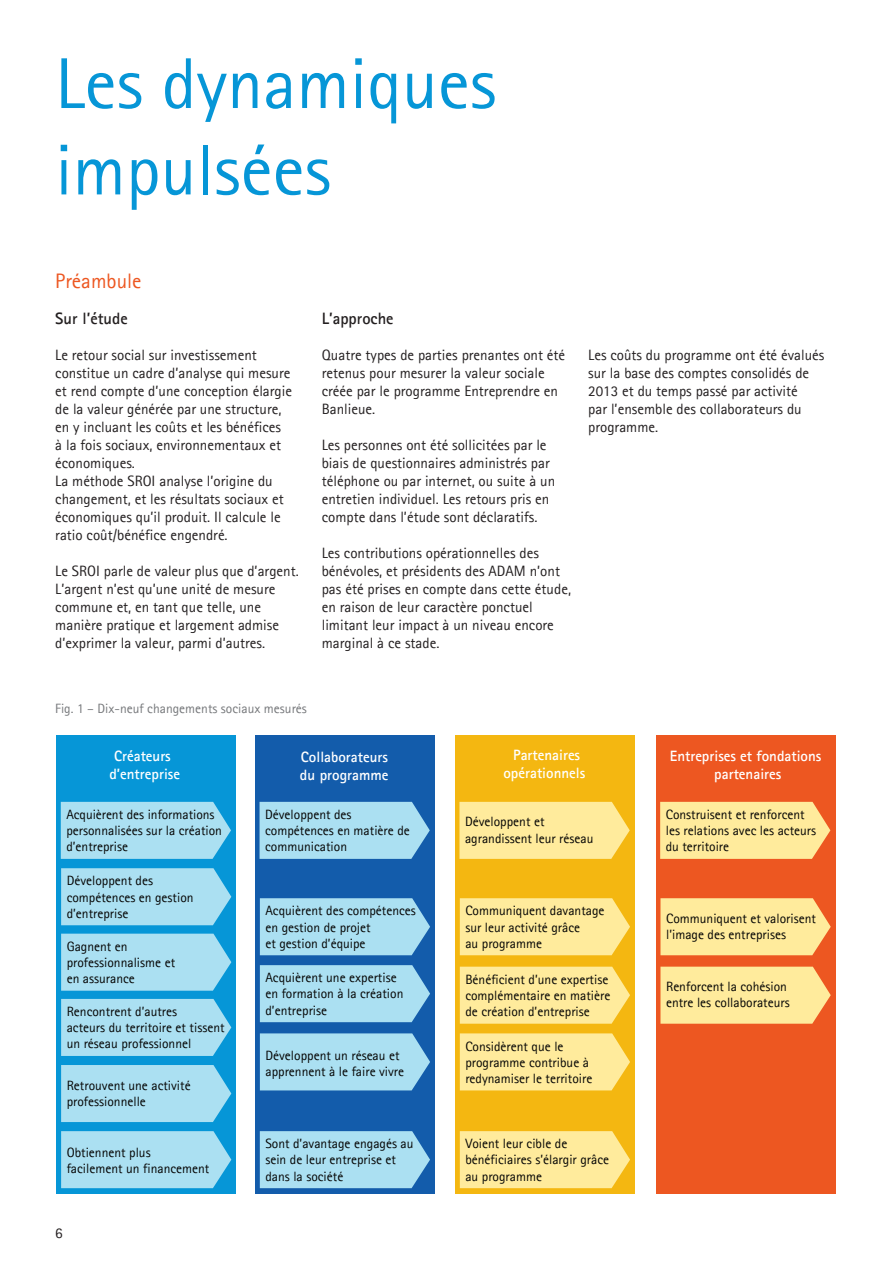
<style>
.page{position:relative;width:893px;height:1263px;background:#fff}
.page>*{position:absolute;margin:0;border:0;box-sizing:border-box;transform-origin:0 0}
.Titre_Page{font:72px/86.4px "Agfa Rotis Sans Serif";color:#0696d7}
.Titre_chapitre{font:21px "Agfa Rotis Sans Serif";color:#ed5721}
.Sous_titre_12{font:700 16.5px "Agfa Rotis Sans Serif";color:#231f20}
.Texte_regular{font:15px/18px "Agfa Rotis Sans Serif";color:#231f20}
.Sous_titre_12-2{font:15px/18px "Agfa Rotis Sans Serif";color:#231f20}
.t1{font:700 15px/18px "Agfa Rotis Sans Serif";color:#fff;text-align:center}
.page_number{font:15px "Agfa Rotis Sans Serif";color:#231f20}
.t2{font:13.5px/16.2px "Agfa Rotis Sans Serif";color:#050504}
.t3{font:13.5px "Agfa Rotis Sans Serif";color:#76787b}
</style>
<div class="page">
<div style="left:656px;top:736px;width:180px;height:458px;background:#ed5721"></div>
<svg style="left:660px;top:802px;width:170px;height:57px;background:#fee395"></svg>
<svg style="left:660px;top:898px;width:171px;height:57px;background:#fde194"></svg>
<svg style="left:660px;top:967px;width:171px;height:57px;background:#fde194"></svg>
<div style="left:455px;top:736px;width:180px;height:458px;background:#f4b711"></div>
<svg style="left:459px;top:802px;width:171px;height:57px;background:#fee793"></svg>
<div style="left:460px;top:898px;width:170px;height:57px;background:#ffeb9c"></div>
<div style="left:460px;top:967px;width:170px;height:57px;background:#ffeb9c"></div>
<div style="left:460px;top:1033px;width:170px;height:57px;background:#ffeb9c"></div>
<div style="left:460px;top:1131px;width:170px;height:57px;background:#ffeb9c"></div>
<div style="left:255px;top:736px;width:180px;height:458px;background:#135cab"></div>
<svg style="left:260px;top:802px;width:170px;height:57px;background:#a2d8ee"></svg>
<div style="left:260px;top:898px;width:170px;height:57px;background:#abe0f2"></div>
<div style="left:260px;top:965px;width:170px;height:57px;background:#abe0f2"></div>
<div style="left:260px;top:1033px;width:170px;height:57px;background:#abe0f2"></div>
<div style="left:260px;top:1131px;width:170px;height:57px;background:#abe0f2"></div>
<div style="left:56px;top:736px;width:180px;height:458px;background:#0696d7"></div>
<div style="left:61px;top:802px;width:170px;height:57px;background:#abe0f2"></div>
<svg style="left:61px;top:868px;width:170px;height:57px;background:#a2dcf0"></svg>
<svg style="left:61px;top:934px;width:170px;height:57px;background:#a1dbf0"></svg>
<div style="left:61px;top:999px;width:170px;height:57px;background:#abe0f2"></div>
<div style="left:61px;top:1065px;width:170px;height:57px;background:#abe0f2"></div>
<svg style="left:61px;top:1131px;width:170px;height:57px;background:#a2dcf0"></svg>
<p class="Titre_Page" style="left:55px;top:39px;width:443px">Les dynamiques impulsées</p>
<p class="Titre_chapitre" style="left:55px;top:268px;width:88px">Préambule</p>
<p class="Sous_titre_12" style="left:55px;top:308px;width:74px">Sur l’étude</p>
<p class="Sous_titre_12-2" style="left:55px;top:346px;width:238px">Le retour social sur investissement constitue un cadre d’analyse qui mesure et rend compte d’une conception élargie de la valeur générée par une structure, en y incluant les coûts et les bénéfices<br>à la fois sociaux, environnementaux et économiques.</p>
<p class="Texte_regular" style="left:55px;top:472px;width:230px">La méthode SROI analyse l’origine du changement, et les résultats sociaux et économiques qu’il produit. Il calcule le ratio coût/bénéfice engendré.</p>
<p class="Texte_regular" style="left:55px;top:562px;width:245px">Le SROI parle de valeur plus que d’argent.<br>L’argent n’est qu’une unité de mesure commune et, en tant que telle, une manière pratique et largement admise d’exprimer la valeur, parmi d’autres.</p>
<p class="Sous_titre_12" style="left:322px;top:308px;width:73px">L’approche</p>
<p class="Texte_regular" style="left:322px;top:346px;width:245px">Quatre types de parties prenantes ont été retenus pour mesurer la valeur sociale créée par le programme Entreprendre en<br>Banlieue.</p>
<p class="Texte_regular" style="left:322px;top:436px;width:235px">Les personnes ont été sollicitées par le biais de questionnaires administrés par téléphone ou par internet, ou suite à un entretien individuel. Les retours pris en compte dans l’étude sont déclaratifs.</p>
<p class="Texte_regular" style="left:322px;top:544px;width:251px">Les contributions opérationnelles des bénévoles, et présidents des ADAM n’ont pas été prises en compte dans cette étude, en raison de leur caractère ponctuel limitant leur impact à un niveau encore marginal à ce stade.</p>
<p class="Texte_regular" style="left:588px;top:346px;width:238px">Les coûts du programme ont été évalués sur la base des comptes consolidés de<br>2013 et du temps passé par activité<br>par l’ensemble des collaborateurs du programme.</p>
<p class="t3" style="left:55px;top:700px;width:253px">Fig. 1 – Dix-neuf changements sociaux mesurés</p>
<p class="t1" style="left:503px;top:746px;width:83px">Partenaires opérationnels</p>
<p class="t1" style="left:109px;top:747px;width:72px">Créateurs d’entreprise</p>
<p class="t1" style="left:670px;top:747px;width:153px">Entreprises et fondations partenaires</p>
<p class="t1" style="left:300px;top:747px;width:90px;text-align:left">Collaborateurs du programme</p>
<p class="t2" style="left:66px;top:806px;width:157px">Acquièrent des informations personnalisées sur la création d’entreprise</p>
<p class="t2" style="left:67px;top:872px;width:128px">Développent des compétences en gestion d’entreprise</p>
<p class="t2" style="left:67px;top:938px;width:110px">Gagnent en professionnalisme et en assurance</p>
<p class="t2" style="left:67px;top:1003px;width:159px">Rencontrent d’autres<br>acteurs du territoire et tissent un réseau professionnel</p>
<p class="t2" style="left:67px;top:1077px;width:125px">Retrouvent une activité professionnelle</p>
<p class="t2" style="left:67px;top:1144px;width:144px">Obtiennent plus facilement un financement</p>
<p class="page_number" style="left:55px;top:1223px;width:9px">6</p>
<p class="t2" style="left:265px;top:806px;width:146px">Développent des compétences en matière de communication</p>
<p class="t2" style="left:265px;top:902px;width:152px">Acquièrent des compétences en gestion de projet<br>et gestion d’équipe</p>
<p class="t2" style="left:265px;top:969px;width:139px">Acquièrent une expertise en formation à la création d’entreprise</p>
<p class="t2" style="left:265px;top:1047px;width:140px">Développent un réseau et apprennent à le faire vivre</p>
<p class="t2" style="left:265px;top:1135px;width:150px">Sont d’avantage engagés au sein de leur entreprise et dans la société</p>
<p class="t2" style="left:465px;top:813px;width:130px">Développent et agrandissent leur réseau</p>
<p class="t2" style="left:465px;top:902px;width:141px">Communiquent davantage sur leur activité grâce<br>au programme</p>
<p class="t2" style="left:465px;top:971px;width:146px">Bénéficient d’une expertise complémentaire en matière de création d’entreprise</p>
<p class="t2" style="left:465px;top:1038px;width:128px">Considèrent que le programme contribue à redynamiser le territoire</p>
<p class="t2" style="left:465px;top:1135px;width:145px">Voient leur cible de bénéficiaires s’élargir grâce au programme</p>
<p class="t2" style="left:666px;top:806px;width:152px">Construisent et renforcent les relations avec les acteurs du territoire</p>
<p class="t2" style="left:666px;top:910px;width:151px">Communiquent et valorisent l’image des entreprises</p>
<p class="t2" style="left:666px;top:978px;width:125px">Renforcent la cohésion entre les collaborateurs</p>
</div>
